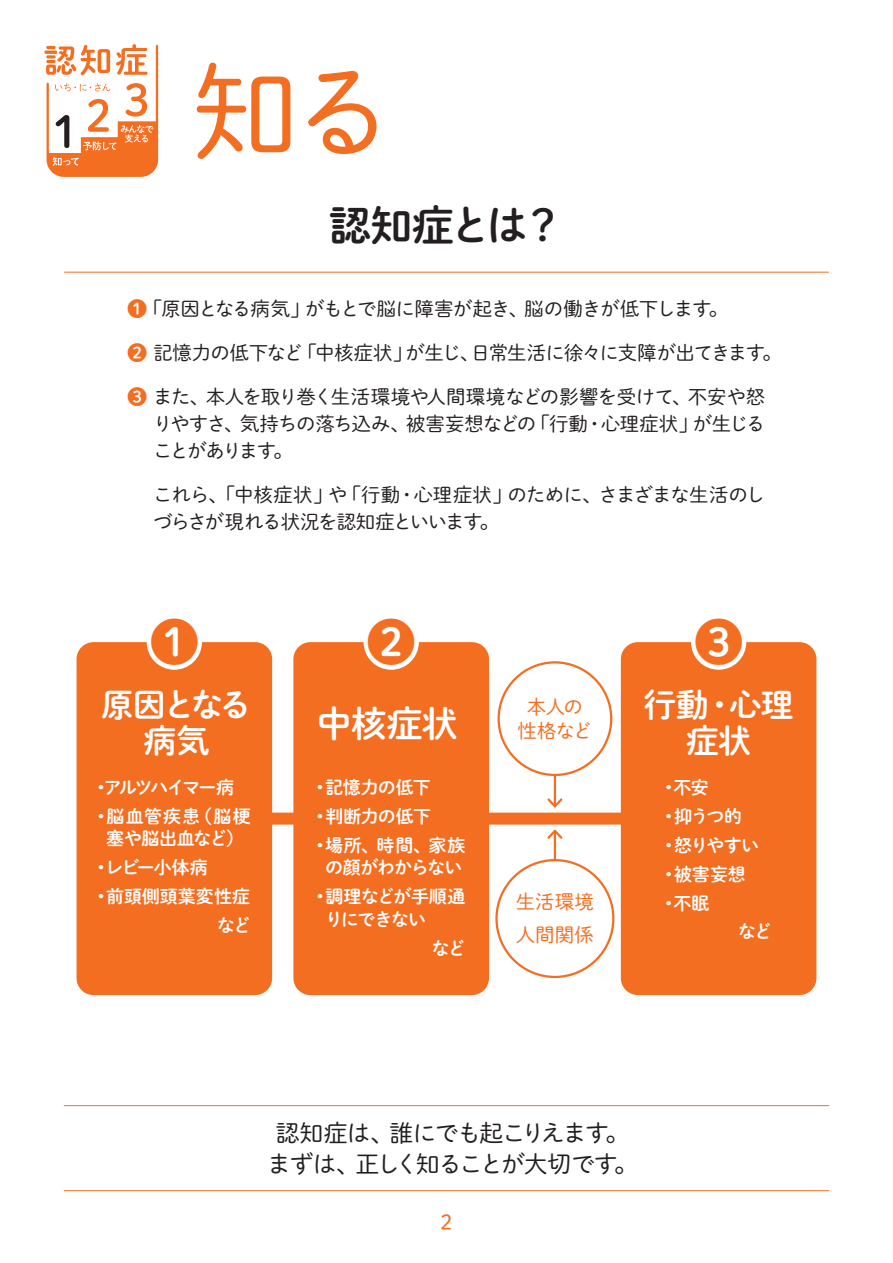
<style>
.page{position:relative;width:893px;height:1263px;background:#fff}
.page>*{position:absolute;margin:0;border:0;box-sizing:border-box;transform-origin:0 0}
.t1{font:108px "Shuei M Go Std L";color:#f36e21}
.t2{font:48px "Shuei M Go Std B";color:#f36e21}
.t3{font:42px "Shuei M Go Std B";letter-spacing:-.07em;color:#231f20}
.t4{font:36px "Shuei M Go Std B";color:#fff}
.t5{font:33px/36px "Shuei M Go Std B";letter-spacing:-.035em;color:#fff;text-align:center}
.t6{font:24px/31.5px "Shuei M Go Std L";letter-spacing:-.07em;color:#231f20;text-align:center}
.t7{font:21px "Shuei M Go Std L";color:#f36e21}
.t8{font:19.5px/27px "Shuei M Go Std L";letter-spacing:-.045em;color:#231f20;text-align:justify}
.t9{font:19.5px/24px "Shuei M Go Std L";color:#f36e21;text-align:center}
.t10{font:18px/22.5px "Shuei M Go Std B";letter-spacing:-.03em;color:#fff;text-align:center}
.t11{font:18px/22.5px "Shuei M Go Std B";letter-spacing:-.06em;color:#fff}
.t12{font:18px/28.8px "Shuei M Go Std B";color:#fff;text-align:right}
.t13{font:18px "Shuei M Go Std B";letter-spacing:-.135em;color:#fff}
.s1{font-family:"Shuei M Go Std B";color:#f36e21}
</style>
<div class="page">
<div style="left:77px;top:642px;width:195px;height:353px;background:#f36e21;border-radius:17px"></div>
<div style="left:293px;top:642px;width:196px;height:353px;background:#f36e21;border-radius:17px"></div>
<div style="left:621px;top:642px;width:195px;height:353px;background:#f36e21;border-radius:17px"></div>
<div style="left:147px;top:614px;width:55px;height:56px;background:#fff;border-radius:50%"></div>
<div style="left:364px;top:614px;width:55px;height:56px;background:#fff;border-radius:50%"></div>
<div style="left:691px;top:614px;width:55px;height:56px;background:#fff;border-radius:50%"></div>
<hr style="left:64px;top:1190px;width:765px;height:1px;background:#f36e21">
<hr style="left:64px;top:1105px;width:765px;height:1px;background:#f36e21">
<hr style="left:65px;top:272px;width:763px;height:1px;background:#f36e21">
<div style="left:108px;top:813px;width:677px;height:12px;background:#f36e21"></div>
<hr style="left:554px;top:831px;width:2px;height:98px;background:#f36e21">
<svg style="left:547px;top:829px;width:16px;height:12px"></svg>
<hr style="left:554px;top:708px;width:2px;height:98px;background:#f36e21">
<svg style="left:547px;top:796px;width:16px;height:12px"></svg>
<div style="left:499px;top:662px;width:112px;height:113px;background:#fff;border-radius:50%"></div>
<div style="left:497px;top:661px;width:115px;height:115px;border:2px solid #f36e21;border-radius:50%"></div>
<div style="left:496px;top:860px;width:117px;height:117px;background:#fff;border-radius:50%"></div>
<div style="left:495px;top:859px;width:119px;height:119px;border:2px solid #f36e21;border-radius:50%"></div>
<svg style="left:44px;top:44px;width:114px;height:133px"></svg>
<h1 class="t1" style="left:191px;top:33px;width:207px">知る</h1>
<h3 class="t3" style="left:329px;top:194px;width:236px">認知症とは？</h3>
<p class="t8" style="left:128px;top:295px;width:602px"><span class="s1">❶</span> 「原因となる病気」がもとで脳に障害が起き、脳の働きが低下します。</p>
<p class="t8" style="left:128px;top:339px;width:655px"><span class="s1">❷</span> 記憶力の低下など「中核症状」が生じ、日常生活に徐々に支障が出てきます。</p>
<p class="t8" style="left:153px;top:383px;width:614px;text-indent:-26px"><span class="s1">❸</span> また、本人を取り巻く生活環境や人間環境などの影響を受けて、不安や怒りやすさ、気持ちの落ち込み、被害妄想などの「行動・心理症状」が生じることがあります。</p>
<p class="t8" style="left:153px;top:481px;width:614px">これら、「中核症状」や「行動・心理症状」のために、さまざまな生活のしづらさが現れる状況を認知症といいます。</p>
<h2 class="t2" style="left:150px;top:607px;width:50px">❶</h2>
<h2 class="t2" style="left:367px;top:607px;width:49px">❷</h2>
<h2 class="t2" style="left:695px;top:607px;width:49px">❸</h2>
<p class="t9" style="left:517px;top:694px;width:76px">本人の性格など</p>
<h3 class="t5" style="left:643px;top:686px;width:152px">行動・心理症状</h3>
<h3 class="t5" style="left:101px;top:686px;width:152px">原因となる病気</h3>
<h3 class="t4" style="left:316px;top:696px;width:143px">中核症状</h3>
<p class="t13" style="left:98px;top:774px;width:138px">•アルツハイマー病</p>
<p class="t10" style="left:98px;top:804px;width:155px">•脳血管疾患（脳梗塞や脳出血など）</p>
<p class="t10" style="left:98px;top:856px;width:111px">•レビー小体病</p>
<p class="t12" style="left:98px;top:881px;width:155px">•前頭側頭葉変性症など</p>
<p class="t10" style="left:317px;top:775px;width:116px">•記憶力の低下</p>
<p class="t10" style="left:317px;top:804px;width:116px">•判断力の低下</p>
<p class="t10" style="left:317px;top:833px;width:150px">•場所、時間、家族の顔がわからない</p>
<p class="t11" style="left:325px;top:884px;width:142px;text-indent:-8px">•調理などが手順通りにできない</p>
<p class="t10" style="left:432px;top:936px;width:35px">など</p>
<p class="t9" style="left:516px;top:885px;width:80px;line-height:33px;text-align:left">生活環境人間関係</p>
<p class="t10" style="left:665px;top:775px;width:45px">•不安</p>
<p class="t10" style="left:665px;top:804px;width:78px">•抑うつ的</p>
<p class="t10" style="left:665px;top:833px;width:95px">• 怒りやすい</p>
<p class="t10" style="left:665px;top:862px;width:82px">•被害妄想</p>
<p class="t10" style="left:665px;top:891px;width:45px">•不眠</p>
<p class="t10" style="left:738px;top:920px;width:35px">など</p>
<p class="t6" style="left:267px;top:1116px;width:372px">認知症は、誰にでも起こりえます。まずは、正しく知ることが大切です。</p>
<p class="t7" style="left:440px;top:1207px;width:14px">2</p>
</div>
